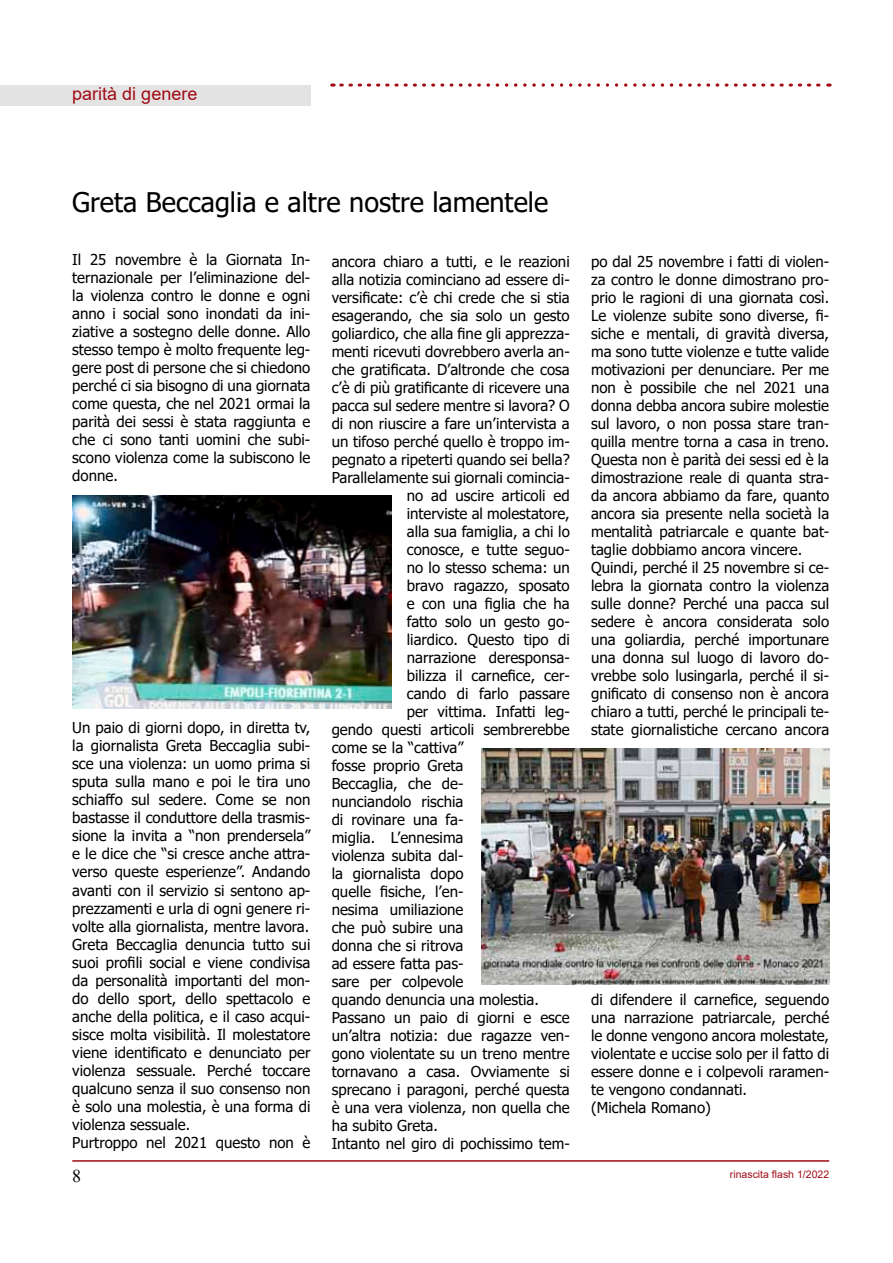
<style>
.page{position:relative;width:893px;height:1263px;background:#fff}
.page>*{position:absolute;margin:0;border:0;box-sizing:border-box;transform-origin:0 0}
.t1{font:27px "Tahoma";color:#000}
.t2{font:18px "Arial";color:#a10c16}
.t3{font:18px "Times New Roman";color:#000}
.t4{font:15px/18px "Tahoma";color:#000}
.t5{font:10.5px "Arial";color:#a10c16}
</style>
<div class="page">
<svg style="left:341px;top:84px;width:489px;height:3px"></svg>
<hr style="left:72px;top:1160px;width:757px;height:2px;background:#a10c16">
<div style="left:0;top:85px;width:310px;height:21px;background:#e3e3e4"></div>
<img style="left:72px;top:496px;width:319px;height:212px">
<img style="left:482px;top:748px;width:347px;height:236px">
<p class="t2" style="left:72px;top:81px;width:127px">parità di genere</p>
<h1 class="t1" style="left:72px;top:184px;width:477px">Greta Beccaglia e altre nostre lamentele</h1>
<p class="t4" style="left:72px;top:252px;width:240px;text-align:justify">Il 25 novembre è la Giornata In&shy;ternazionale per l’eliminazione del&shy;la violenza contro le donne e ogni anno i social sono inondati da ini&shy;ziative a sostegno delle donne. Allo stesso tempo è molto frequente leg&shy;gere post di persone che si chiedono perché ci sia bisogno di una giornata come questa, che nel 2021 ormai la parità dei sessi è stata raggiunta e che ci sono tanti uomini che subi&shy;scono violenza come la subiscono le donne.</p>
<p class="t4" style="left:332px;top:253px;width:240px">ancora chiaro a tutti, e le reazioni</p>
<p class="t4" style="left:332px;top:271px;width:240px">alla notizia cominciano ad essere di-</p>
<p class="t4" style="left:332px;top:289px;width:240px">versificate: c’è chi crede che si stia</p>
<p class="t4" style="left:332px;top:307px;width:240px">esagerando, che sia solo un gesto</p>
<p class="t4" style="left:332px;top:325px;width:240px">goliardico, che alla fine gli apprezza-</p>
<p class="t4" style="left:332px;top:343px;width:240px">menti ricevuti dovrebbero averla an-</p>
<p class="t4" style="left:332px;top:361px;width:240px">che gratificata. D’altronde che cosa</p>
<p class="t4" style="left:332px;top:379px;width:240px">c’è di più gratificante di ricevere una</p>
<p class="t4" style="left:332px;top:397px;width:240px">pacca sul sedere mentre si lavora? O</p>
<p class="t4" style="left:332px;top:415px;width:240px">di non riuscire a fare un’intervista a</p>
<p class="t4" style="left:332px;top:433px;width:240px">un tifoso perché quello è troppo im-</p>
<p class="t4" style="left:332px;top:451px;width:240px">pegnato a ripeterti quando sei bella?</p>
<p class="t4" style="left:332px;top:469px;width:240px">Parallelamente sui giornali comincia-</p>
<p class="t4" style="left:407px;top:487px;width:164px">no ad uscire articoli ed</p>
<p class="t4" style="left:407px;top:505px;width:164px">interviste al molestatore,</p>
<p class="t4" style="left:407px;top:523px;width:164px">alla sua famiglia, a chi lo</p>
<p class="t4" style="left:407px;top:541px;width:164px">conosce, e tutte seguo-</p>
<p class="t4" style="left:407px;top:559px;width:164px">no lo stesso schema: un</p>
<p class="t4" style="left:407px;top:577px;width:164px">bravo ragazzo, sposato</p>
<p class="t4" style="left:407px;top:595px;width:164px">e con una figlia che ha</p>
<p class="t4" style="left:407px;top:613px;width:164px">fatto solo un gesto go-</p>
<p class="t4" style="left:407px;top:631px;width:165px">liardico. Questo tipo di</p>
<p class="t4" style="left:407px;top:649px;width:164px">narrazione deresponsa-</p>
<p class="t4" style="left:407px;top:667px;width:164px">bilizza il carnefice, cer-</p>
<p class="t4" style="left:407px;top:685px;width:164px">cando di farlo passare</p>
<p class="t4" style="left:407px;top:703px;width:165px">per vittima. Infatti leg-</p>
<p class="t4" style="left:332px;top:721px;width:240px">gendo questi articoli sembrerebbe</p>
<p class="t4" style="left:332px;top:739px;width:133px">come se la “cattiva”</p>
<p class="t4" style="left:332px;top:757px;width:133px">fosse proprio Greta</p>
<p class="t4" style="left:332px;top:775px;width:133px">Beccaglia, che de-</p>
<p class="t4" style="left:332px;top:793px;width:133px">nunciandolo rischia</p>
<p class="t4" style="left:332px;top:811px;width:133px">di rovinare una fa-</p>
<p class="t4" style="left:332px;top:829px;width:133px">miglia. L’ennesima</p>
<p class="t4" style="left:332px;top:847px;width:133px">violenza subita dal-</p>
<p class="t4" style="left:332px;top:865px;width:133px">la giornalista dopo</p>
<p class="t4" style="left:332px;top:883px;width:133px">quelle fisiche, l’en-</p>
<p class="t4" style="left:332px;top:901px;width:133px">nesima umiliazione</p>
<p class="t4" style="left:332px;top:919px;width:133px">che può subire una</p>
<p class="t4" style="left:332px;top:937px;width:133px">donna che si ritrova</p>
<p class="t4" style="left:332px;top:955px;width:133px">ad essere fatta pas-</p>
<p class="t4" style="left:332px;top:973px;width:133px">sare per colpevole</p>
<p class="t4" style="left:332px;top:991px;width:209px">quando denuncia una molestia.</p>
<p class="t4" style="left:332px;top:1009px;width:240px">Passano un paio di giorni e esce</p>
<p class="t4" style="left:332px;top:1027px;width:240px">un’altra notizia: due ragazze ven-</p>
<p class="t4" style="left:332px;top:1045px;width:240px">gono violentate su un treno mentre</p>
<p class="t4" style="left:332px;top:1063px;width:240px">tornavano a casa. Ovviamente si</p>
<p class="t4" style="left:332px;top:1081px;width:240px">sprecano i paragoni, perché questa</p>
<p class="t4" style="left:332px;top:1099px;width:240px">è una vera violenza, non quella che</p>
<p class="t4" style="left:332px;top:1117px;width:108px">ha subito Greta.</p>
<p class="t4" style="left:332px;top:1135px;width:240px">Intanto nel giro di pochissimo tem-</p>
<p class="t4" style="left:72px;top:720px;width:240px">Un paio di giorni dopo, in diretta tv, la giornalista Greta Beccaglia subi&shy;sce una violenza: un uomo prima si sputa sulla mano e poi le tira uno schiaffo sul sedere. Come se non bastasse il conduttore della trasmis&shy;sione la invita a “non prendersela” e le dice che “si cresce anche attra&shy;verso queste esperienze”. Andando avanti con il servizio si sentono ap&shy;prezzamenti e urla di ogni genere ri&shy;volte alla giornalista, mentre lavora.<br>Greta Beccaglia denuncia tutto sui suoi profili social e viene condivisa da personalità importanti del mon&shy;do dello sport, dello spettacolo e anche della politica, e il caso acqui&shy;sisce molta visibilità. Il molestatore viene identificato e denunciato per violenza sessuale. Perché toccare qualcuno senza il suo consenso non è solo una molestia, è una forma di violenza sessuale.<br>Purtroppo nel 2021 questo non è</p>
<p class="t3" style="left:72px;top:1163px;width:10px">8</p>
<p class="t4" style="left:591px;top:253px;width:240px">po dal 25 novembre i fatti di violen&shy;za contro le donne dimostrano pro&shy;prio le ragioni di una giornata così.<br>Le violenze subite sono diverse, fi&shy;siche e mentali, di gravità diversa, ma sono tutte violenze e tutte valide motivazioni per denunciare. Per me non è possibile che nel 2021 una donna debba ancora subire molestie sul lavoro, o non possa stare tran&shy;quilla mentre torna a casa in treno.<br>Questa non è parità dei sessi ed è la dimostrazione reale di quanta stra&shy;da ancora abbiamo da fare, quanto ancora sia presente nella società la mentalità patriarcale e quante bat&shy;taglie dobbiamo ancora vincere.<br>Quindi, perché il 25 novembre si ce&shy;lebra la giornata contro la violenza sulle donne? Perché una pacca sul sedere è ancora considerata solo una goliardia, perché importunare una donna sul luogo di lavoro do&shy;vrebbe solo lusingarla, perché il si&shy;gnificato di consenso non è ancora chiaro a tutti, perché le principali te&shy;state giornalistiche cercano ancora</p>
<p class="t4" style="left:591px;top:991px;width:240px">di difendere il carnefice, seguendo una narrazione patriarcale, perché le donne vengono ancora molestate, violentate e uccise solo per il fatto di essere donne e i colpevoli raramen&shy;te vengono condannati.<br>(Michela Romano)</p>
<p class="t5" style="left:730px;top:1166px;width:101px">rinascita flash 1/2022</p>
</div>
